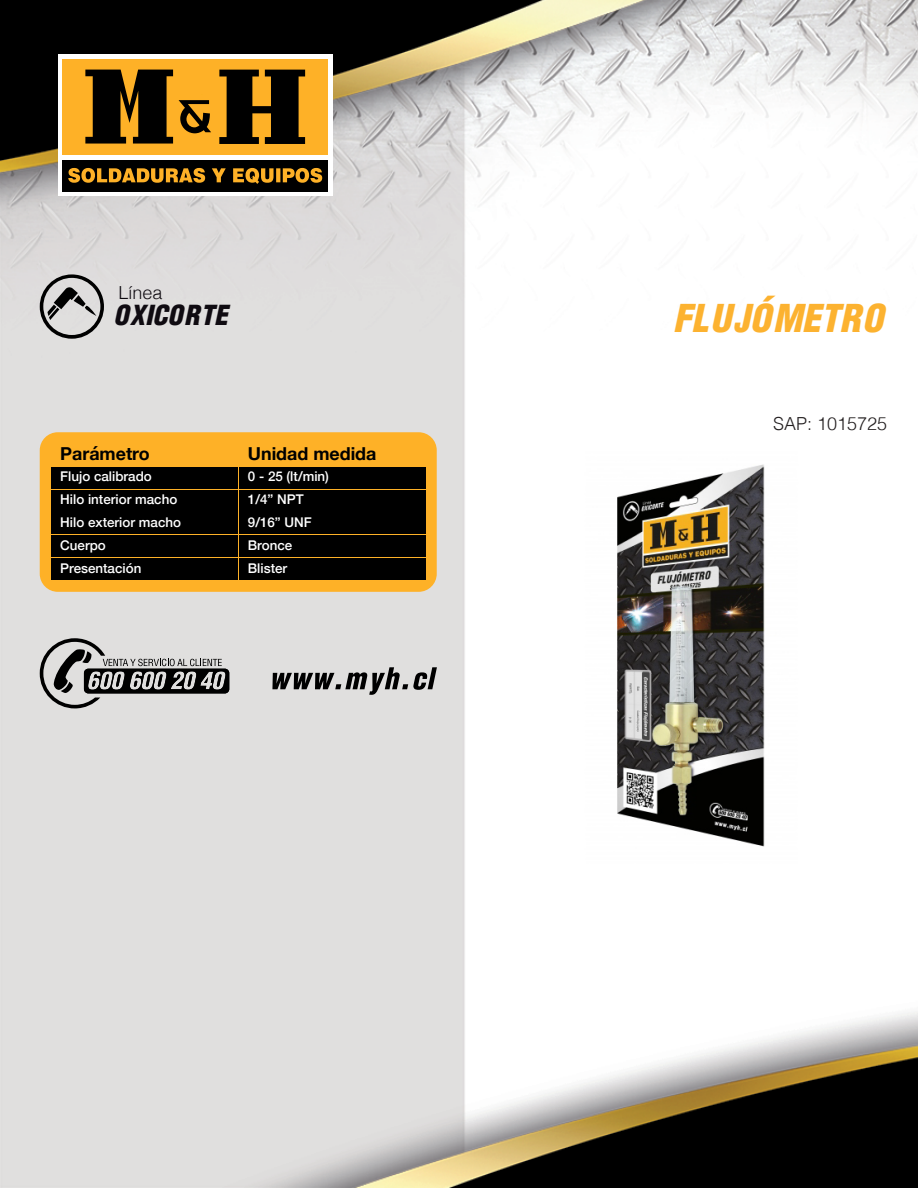
<style>
.page{position:relative;width:918px;height:1188px;background:#fff}
.page>*{position:absolute;margin:0;border:0;box-sizing:border-box;transform-origin:0 0}
.t1{font:italic 900 37.5px "Switzerland Cond";color:#fcb230}
.t2{font:italic 900 27px "Switzerland Cond";color:#0f0b11}
.t3{font:300 18px "Helvetica";color:#231f20}
.t4{font:300 18px "Helvetica";color:#0f0b11}
.t5{font:700 17.85px "Helvetica Neue";color:#000}
.t6{font:500 13.35px/23px "Helvetica Neue";color:#fff}
</style>
<div class="page">
<img style="left:0;top:0;width:918px;height:1188px">
<div style="left:58px;top:54px;width:274px;height:142px;background:#fff"></div>
<div style="left:62px;top:160px;width:266px;height:31px;background:#000"></div>
<svg style="left:68px;top:168px;width:254px;height:16px"></svg>
<div style="left:62px;top:59px;width:266px;height:95px;background:#feb127"></div>
<svg style="left:85px;top:70px;width:88px;height:74px"></svg>
<svg style="left:219px;top:70px;width:86px;height:74px"></svg>
<svg style="left:179px;top:100px;width:32px;height:33px"></svg>
<svg style="left:40px;top:638px;width:189px;height:70px;background:#9f9e9d"></svg>
<svg style="left:272px;top:667px;width:165px;height:28px;background:#949493"></svg>
<svg style="left:40px;top:274px;width:64px;height:65px;background:#a4a3a3"></svg>
<div style="left:40px;top:432px;width:397px;height:160px;background:#feb127;border-radius:18px"></div>
<div style="left:51px;top:467px;width:186px;height:21px;background:#000"></div>
<div style="left:51px;top:490px;width:186px;height:21px;background:#000"></div>
<div style="left:239px;top:467px;width:186px;height:21px;background:#000"></div>
<div style="left:239px;top:490px;width:186px;height:21px;background:#000"></div>
<div style="left:51px;top:513px;width:186px;height:21px;background:#000"></div>
<div style="left:51px;top:536px;width:186px;height:21px;background:#000"></div>
<div style="left:239px;top:513px;width:186px;height:21px;background:#000"></div>
<div style="left:239px;top:536px;width:186px;height:21px;background:#000"></div>
<div style="left:51px;top:559px;width:186px;height:21px;background:#000"></div>
<div style="left:239px;top:559px;width:186px;height:21px;background:#000"></div>
<img style="left:486px;top:451px;width:412px;height:412px">
<h3 class="t4" style="left:118px;top:278px;width:46px">Línea</h3>
<h2 class="t2" style="left:113px;top:298px;width:116px">OXICORTE</h2>
<h1 class="t1" style="left:673px;top:295px;width:214px">FLUJÓMETRO</h1>
<h3 class="t5" style="left:60px;top:440px;width:91px">Parámetro</h3>
<p class="t6" style="left:60px;top:464px;width:119px">Flujo calibrado<br>Hilo interior macho</p>
<h3 class="t5" style="left:248px;top:440px;width:130px">Unidad medida</h3>
<p class="t6" style="left:248px;top:464px;width:83px">0 - 25 (lt/min)<br>1/4” NPT</p>
<p class="t6" style="left:60px;top:510px;width:122px">Hilo exterior macho<br>Cuerpo</p>
<p class="t6" style="left:248px;top:510px;width:65px">9/16” UNF<br>Bronce</p>
<p class="t6" style="left:60px;top:556px;width:83px">Presentación</p>
<p class="t6" style="left:248px;top:556px;width:41px">Blister</p>
<h3 class="t3" style="left:773px;top:408px;width:116px">SAP: 1015725</h3>
</div>
